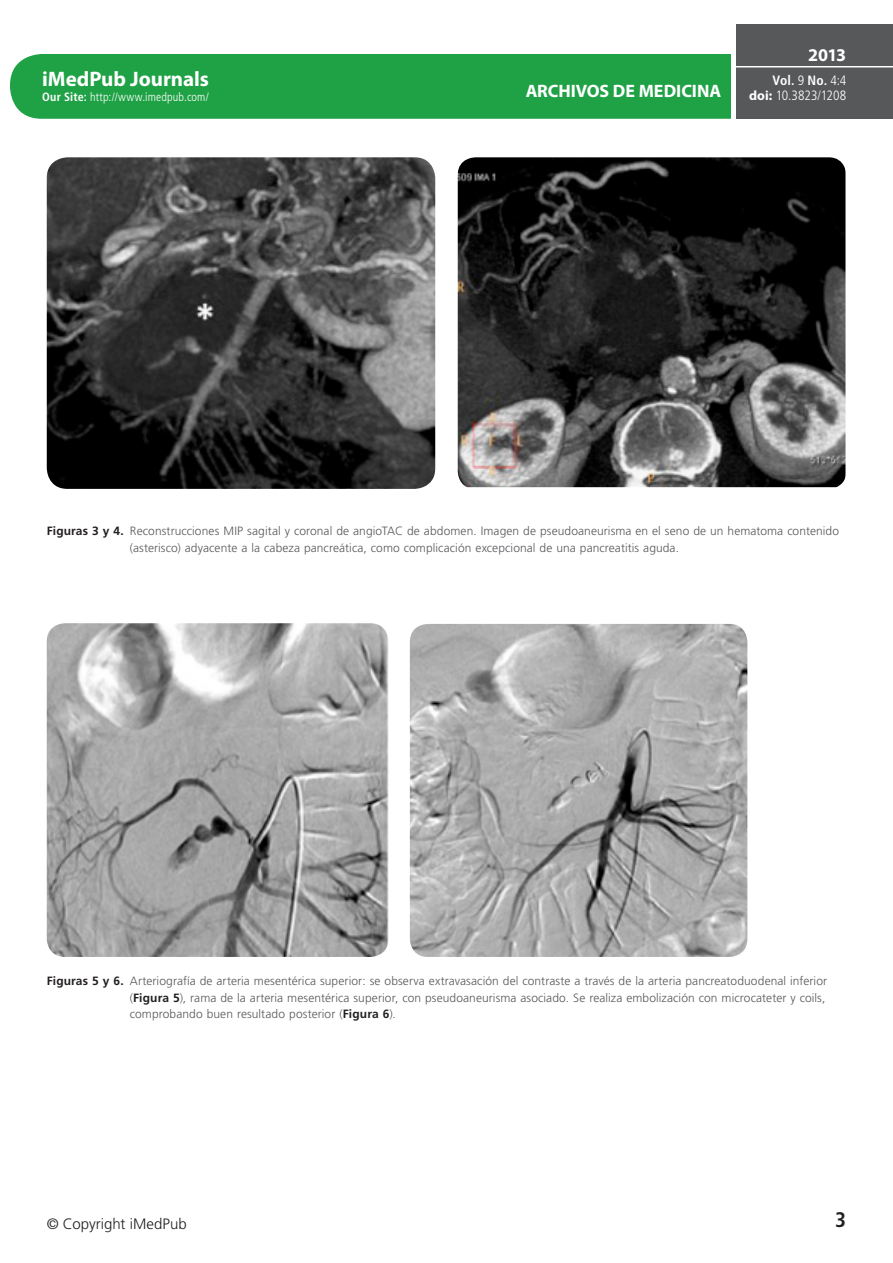
<style>
.page{position:relative;width:893px;height:1263px;background:#fff}
.page>*{position:absolute;margin:0;border:0;box-sizing:border-box;transform-origin:0 0}
.t1{font:700 21px "Myriad Pro";letter-spacing:-.005em;color:#fff}
._01-txt_80{font:700 condensed 21px "Frutiger LT Std";color:#231f20}
.t2{font:700 18px "Myriad Pro";letter-spacing:-.005em;color:#fff}
.t3{font:300 15px "Frutiger LT Std";color:#231f20}
.t4{font:300 condensed 13.5px "Frutiger LT Std";color:#fff}
.t5{font:700 condensed 13.5px "Frutiger LT Std";color:#fff}
._05-Pie{font:300 12px/16.5px "Frutiger LT Std";letter-spacing:.005em;color:#57585a}
.t6{font:300 condensed 12px "Frutiger LT Std";letter-spacing:.015em;color:#fff}
.s1{font-weight:700}
.s2{font-weight:300}
.s3{font-family:"Myriad Pro";font-weight:700;font-stretch:normal}
.s4{font-weight:700;color:#231f20}
</style>
<div class="page">
<div style="left:10px;top:54px;width:775px;height:65px;background:#1fa245;border-radius:32px"></div>
<div style="left:732px;top:0;width:5px;height:126px;background:#fff"></div>
<div style="left:736px;top:24px;width:157px;height:95px;background:#57585a"></div>
<hr style="left:736px;top:66px;width:157px;height:1px;background:#fff">
<img style="left:47px;top:157px;width:388px;height:332px">
<img style="left:458px;top:157px;width:388px;height:330px">
<img style="left:47px;top:623px;width:341px;height:334px">
<img style="left:410px;top:624px;width:337px;height:333px">
<p class="t1" style="left:42px;top:65px;width:168px">iMedPub Journals</p>
<p class="t6" style="left:42px;top:90px;width:168px"><span class="s1">Our Site:</span> http://www.imedpub.com/</p>
<p class="t2" style="left:526px;top:79px;width:197px">ARCHIVOS DE MEDICINA</p>
<p class="t2" style="left:808px;top:43px;width:39px">2013</p>
<p class="t5" style="left:772px;top:72px;width:75px">Vol. <span class="s2">9</span> No. <span class="s2">4:4</span></p>
<p class="t4" style="left:749px;top:87px;width:99px"><span class="s3">doi:</span> 10.3823/1208</p>
<p class="_05-Pie" style="left:130px;top:523px;width:711px;text-indent:-83px"><span class="s4">Figuras 3 y 4.</span> Reconstrucciones MIP sagital y coronal de angioTAC de abdomen. Imagen de pseudoaneurisma en el seno de un hematoma contenido (asterisco) adyacente a la cabeza pancreática, como complicación excepcional de una pancreatitis aguda.</p>
<p class="_05-Pie" style="left:130px;top:973px;width:699px;text-indent:-83px"><span class="s4">Figuras 5 y 6.</span> Arteriografía de arteria mesentérica superior: se observa extravasación del contraste a través de la arteria pancreatoduodenal inferior (<span class="s4">Figura 5</span>), rama de la arteria mesentérica superior, con pseudoaneurisma asociado. Se realiza embolización con microcateter y coils, comprobando buen resultado posterior (<span class="s4">Figura 6</span>).</p>
<p class="t3" style="left:47px;top:1216px;width:141px">© Copyright iMedPub</p>
<p class="_01-txt_80" style="left:835px;top:1207px;width:12px">3</p>
</div>
